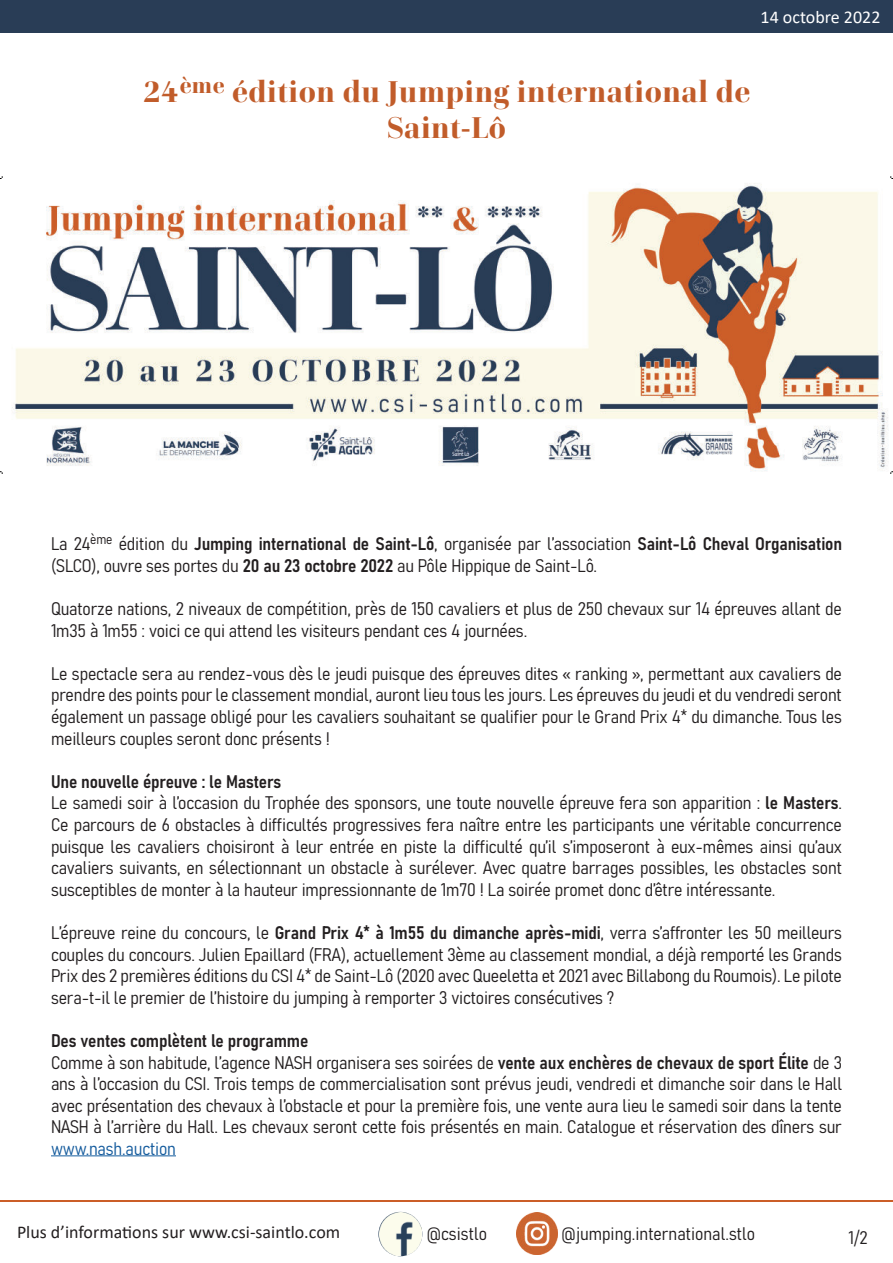
<style>
.page{position:relative;width:893px;height:1263px;background:#fff}
.page>*{position:absolute;margin:0;border:0;box-sizing:border-box;transform-origin:0 0}
.t1{font:800 30px/36px "Cardillac";letter-spacing:.02em;color:#c15c2a;text-align:center}
.t2{font:18px/21.6px "Bahnschrift";letter-spacing:-.01em;color:#231f20}
.t3{font:18px "Calibri";color:#231f20}
.t4{font:18px "Bahnschrift";letter-spacing:-.01em;color:#175d9e}
.t5{font:18px "Calibri";color:#fff}
</style>
<div class="page">
<hr style="left:0;top:1200px;width:893px;height:2px;background:#cb5e28">
<div style="left:0;top:0;width:893px;height:33px;background:#293d56"></div>
<hr style="left:51px;top:1155px;width:125px;height:1px;background:#175d9e">
<img style="left:12px;top:183px;width:876px;height:289px">
<svg style="left:378px;top:1212px;width:44px;height:44px"></svg>
<img style="left:379px;top:1213px;width:43px;height:42px">
<img style="left:516px;top:1213px;width:42px;height:41px">
<p class="t5" style="left:761px;top:5px;width:121px">14 octobre 2022</p>
<h1 class="t1" style="left:143px;top:76px;width:609px">24<sup>ème</sup> édition du Jumping international de<br>Saint-Lô</h1>
<p class="t2" style="left:51px;top:534px;width:793px">La 24<sup>ème</sup> édition du Jumping international de Saint-Lô, organisée par l’association Saint-Lô Cheval Organisation (SLCO), ouvre ses portes du 20 au 23 octobre 2022 au Pôle Hippique de Saint-Lô.</p>
<p class="t2" style="left:51px;top:599px;width:792px">Quatorze nations, 2 niveaux de compétition, près de 150 cavaliers et plus de 250 chevaux sur 14 épreuves allant de<br>1m35 à 1m55 : voici ce qui attend les visiteurs pendant ces 4 journées.</p>
<p class="t2" style="left:51px;top:663px;width:792px;text-align:justify">Le spectacle sera au rendez-vous dès le jeudi puisque des épreuves dites « ranking », permettant aux cavaliers de prendre des points pour le classement mondial, auront lieu tous les jours. Les épreuves du jeudi et du vendredi seront également un passage obligé pour les cavaliers souhaitant se qualifier pour le Grand Prix 4* du dimanche. Tous les meilleurs couples seront donc présents !</p>
<p class="t2" style="left:51px;top:770px;width:793px">Une nouvelle épreuve : le Masters<br>Le samedi soir à l’occasion du Trophée des sponsors, une toute nouvelle épreuve fera son apparition : le Masters.<br>Ce parcours de 6 obstacles à difficultés progressives fera naître entre les participants une véritable concurrence puisque les cavaliers choisiront à leur entrée en piste la difficulté qu’il s’imposeront à eux-mêmes ainsi qu’aux cavaliers suivants, en sélectionnant un obstacle à surélever. Avec quatre barrages possibles, les obstacles sont susceptibles de monter à la hauteur impressionnante de 1m70 ! La soirée promet donc d’être intéressante.</p>
<p class="t2" style="left:51px;top:923px;width:792px;text-align:justify">L’épreuve reine du concours, le Grand Prix 4* à 1m55 du dimanche après-midi, verra s’affronter les 50 meilleurs couples du concours. Julien Epaillard (FRA), actuellement 3ème au classement mondial, a déjà remporté les Grands Prix des 2 premières éditions du CSI 4* de Saint-Lô (2020 avec Queeletta et 2021 avec Billabong du Roumois). Le pilote sera-t-il le premier de l’histoire du jumping à remporter 3 victoires consécutives ?</p>
<p class="t2" style="left:51px;top:1029px;width:793px">Des ventes complètent le programme<br>Comme à son habitude, l’agence NASH organisera ses soirées de vente aux enchères de chevaux de sport Élite de 3 ans à l’occasion du CSI. Trois temps de commercialisation sont prévus jeudi, vendredi et dimanche soir dans le Hall avec présentation des chevaux à l’obstacle et pour la première fois, une vente aura lieu le samedi soir dans la tente NASH à l’arrière du Hall. Les chevaux seront cette fois présentés en main. Catalogue et réservation des dîners sur</p>
<p class="t4" style="left:51px;top:1140px;width:126px">www.nash.auction</p>
<p class="t3" style="left:17px;top:1219px;width:325px">Plus d’informations sur www.csi-saintlo.com</p>
<p class="t2" style="left:427px;top:1224px;width:62px">@csistlo</p>
<p class="t2" style="left:561px;top:1224px;width:195px">@jumping.international.stlo</p>
<p class="t2" style="left:848px;top:1228px;width:21px">1/2</p>
</div>
